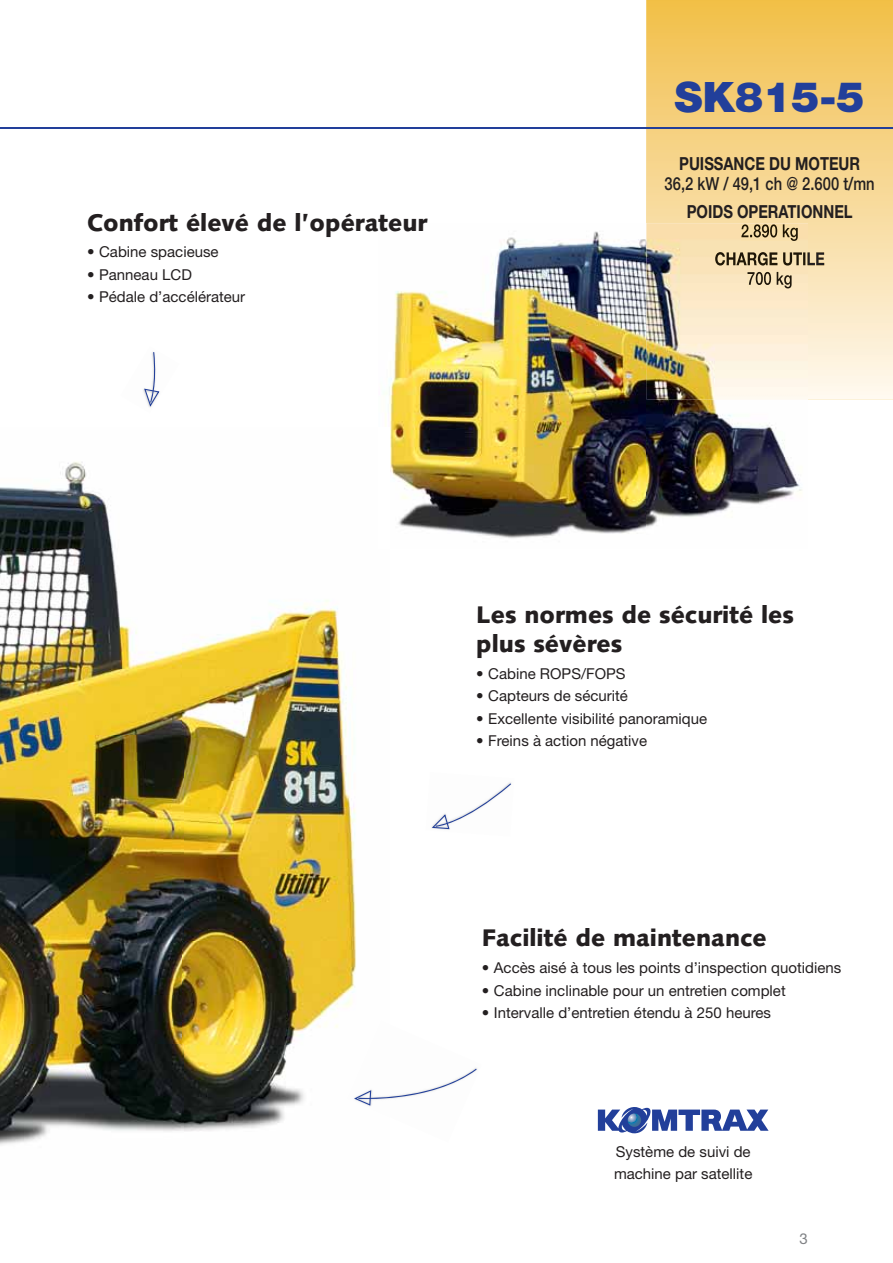
<style>
.page{position:relative;width:893px;height:1263px;background:#fff}
.page>*{position:absolute;margin:0;border:0;box-sizing:border-box;transform-origin:0 0}
.t1{font:900 42px "Helvetica Neue LT Pro";color:#223f9a}
.t2{font:900 24px/28.8px "Syntax LTCE";color:#231f20}
.t3{font:700 18px "Helvetica Neue LT Pro";color:#231f20;scale:.82 1}
.t4{font:500 18px "Helvetica Neue LT Pro";color:#231f20;scale:.82 1}
.t5{font:15px/22.5px "Helvetica Neue LT Pro";color:#231f20}
.t6{font:15px "Helvetica Neue LT Pro";color:#808285}
</style>
<div class="page">
<img style="left:0;top:462px;width:182px;height:582px">
<img style="left:182px;top:600px;width:174px;height:341px">
<img style="left:182px;top:941px;width:175px;height:191px">
<img style="left:0;top:1044px;width:184px;height:101px">
<svg style="left:646px;top:0;width:247px;height:400px;background:#f5d389"></svg>
<hr style="left:0;top:127px;width:893px;height:1px;background:#223f9a">
<svg style="left:144px;top:352px;width:15px;height:55px"></svg>
<img style="left:347px;top:1021px;width:130px;height:111px">
<svg style="left:354px;top:1069px;width:123px;height:37px"></svg>
<svg style="left:598px;top:1107px;width:170px;height:26px"></svg>
<svg style="left:432px;top:783px;width:79px;height:46px"></svg>
<svg style="left:808px;top:265px;width:16px;height:1px"></svg>
<svg style="left:808px;top:252px;width:16px;height:13px"></svg>
<img style="left:385px;top:231px;width:261px;height:307px">
<img style="left:646px;top:400px;width:156px;height:128px">
<img style="left:385px;top:427px;width:4px;height:111px">
<img style="left:646px;top:223px;width:162px;height:177px">
<img style="left:741px;top:224px;width:57px;height:17px">
<img style="left:715px;top:252px;width:93px;height:14px">
<img style="left:747px;top:272px;width:44px;height:16px">
<h2 class="t2" style="left:87px;top:209px;width:342px">Confort élevé de l’opérateur</h2>
<p class="t5" style="left:87px;top:243px;width:133px">• Cabine spacieuse</p>
<p class="t5" style="left:87px;top:265px;width:106px">• Panneau LCD</p>
<p class="t5" style="left:87px;top:288px;width:160px">• Pédale d’accélérateur</p>
<h1 class="t1" style="left:674px;top:82px;width:192px">SK815-5</h1>
<p class="t3" style="left:679px;top:157px;width:222px">PUISSANCE DU MOTEUR</p>
<p class="t4" style="left:665px;top:177px;width:258px">36,2 kW / 49,1 ch @ 2.600 t/mn</p>
<p class="t3" style="left:687px;top:205px;width:204px">POIDS OPERATIONNEL</p>
<h2 class="t2" style="left:476px;top:602px;width:319px">Les normes de sécurité les plus sévères</h2>
<p class="t5" style="left:476px;top:664px;width:151px">• Cabine ROPS/FOPS</p>
<p class="t5" style="left:476px;top:687px;width:153px">• Capteurs de sécurité</p>
<p class="t5" style="left:476px;top:709px;width:232px">• Excellente visibilité panoramique</p>
<p class="t5" style="left:476px;top:732px;width:172px">• Freins à action négative</p>
<h2 class="t2" style="left:482px;top:925px;width:286px">Facilité de maintenance</h2>
<p class="t5" style="left:482px;top:958px;width:361px">• Accès aisé à tous les points d’inspection quotidiens</p>
<p class="t5" style="left:482px;top:981px;width:305px">• Cabine inclinable pour un entretien complet</p>
<p class="t5" style="left:482px;top:1003px;width:291px">• Intervalle d’entretien étendu à 250 heures</p>
<p class="t5" style="left:614px;top:1142px;width:140px">Système de suivi de machine par satellite</p>
<p class="t6" style="left:799px;top:1233px;width:10px">3</p>
</div>
